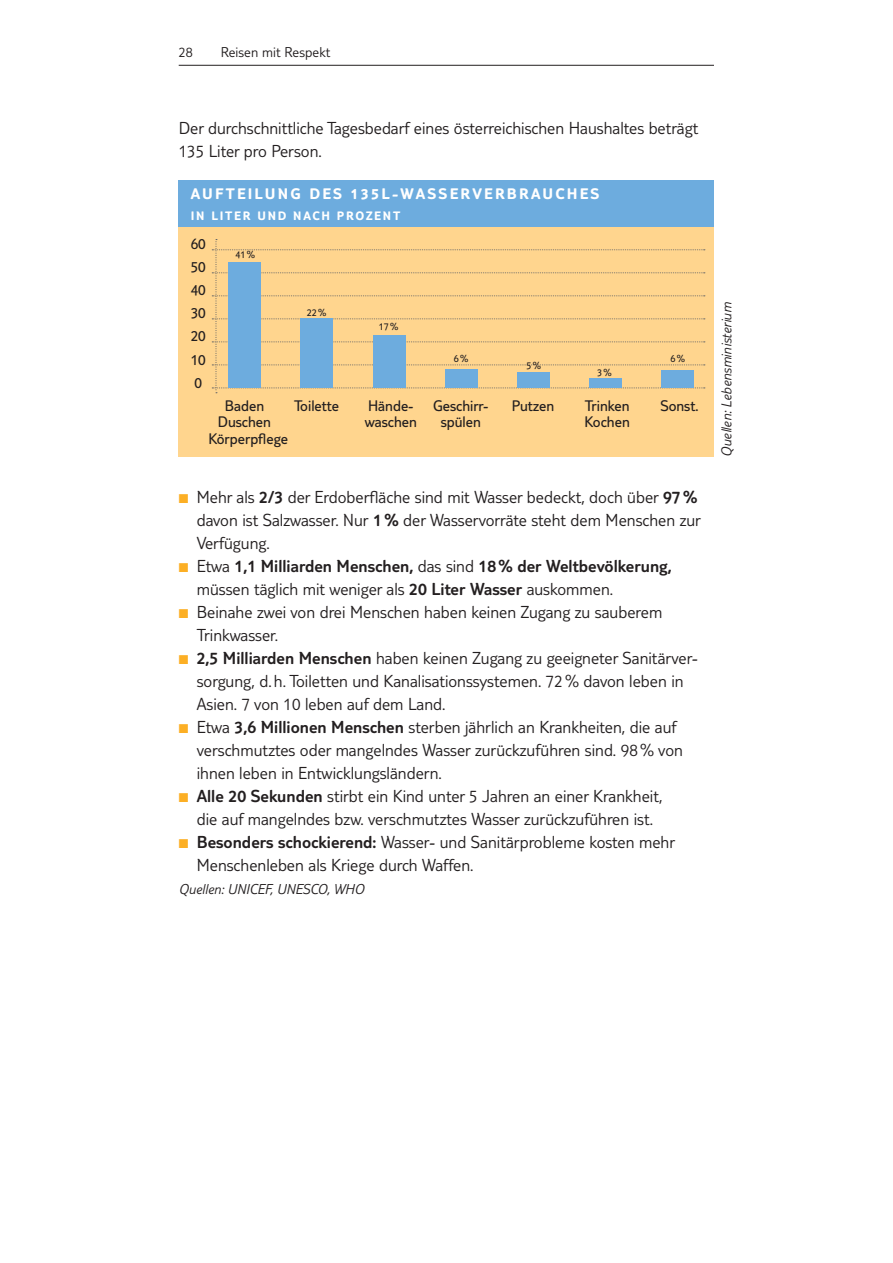
<style>
.page{position:relative;width:893px;height:1263px;background:#fff}
.page>*{position:absolute;margin:0;border:0;box-sizing:border-box;transform-origin:0 0}
.t1{font:300 18px/23px "TUI Type";color:#231f20}
.t2{font:300 18px/23px "TUI Type";color:#231f20}
.t3{font:15.9px/23px "TUI Type";color:#231f20;text-align:justify}
.t4{font:700 15.9px "TUI Type";letter-spacing:.14em;color:#fff}
.t5{font:italic 300 14.85px "TUI Type";color:#231f20}
.t6{font:300 14.85px "TUI Type";letter-spacing:.005em;color:#231f20}
.t7{font:700 12.75px "TUI Type";letter-spacing:.14em;color:#fff}
.t8{font:10.65px "TUI Type";color:#231f20}
.s1{color:#fcaf25}
.s2{font-style:inherit}
</style>
<div class="page">
<hr style="left:179px;top:65px;width:535px;height:1px;background:#231f20">
<div style="left:179px;top:226px;width:535px;height:231px;background:#ffd58e"></div>
<div style="left:179px;top:180px;width:535px;height:46px;background:#6dacde"></div>
<svg style="left:212px;top:239px;width:493px;height:154px"></svg>
<div style="left:228px;top:262px;width:33px;height:126px;background:#6dacde"></div>
<div style="left:300px;top:318px;width:33px;height:70px;background:#6dacde"></div>
<div style="left:373px;top:335px;width:33px;height:53px;background:#6dacde"></div>
<div style="left:445px;top:369px;width:33px;height:19px;background:#6dacde"></div>
<div style="left:517px;top:372px;width:33px;height:16px;background:#6dacde"></div>
<div style="left:589px;top:378px;width:33px;height:10px;background:#6dacde"></div>
<div style="left:661px;top:370px;width:33px;height:18px;background:#6dacde"></div>
<p class="t6" style="left:179px;top:47px;width:16px">28</p>
<p class="t6" style="left:221px;top:47px;width:111px">Reisen mit Respekt</p>
<p class="t1" style="left:179px;top:119px;width:521px">Der durchschnittliche Tagesbedarf eines österreichischen Haushaltes beträgt<br>135 Liter pro Person.</p>
<p class="t4" style="left:191px;top:188px;width:410px">AUFTEILUNG DES 135L-WASSERVERBRAUCHES</p>
<p class="t7" style="left:191px;top:211px;width:211px">IN LITER UND NACH PROZENT</p>
<p class="t3" style="left:191px;top:234px;width:17px">60<br>50<br>40<br>30<br>20<br>10<br>0</p>
<p class="t3" style="left:225px;top:395px;width:41px">Baden</p>
<p class="t3" style="left:294px;top:395px;width:46px">Toilette</p>
<p class="t3" style="left:368px;top:395px;width:122px">Hände- Geschirr-</p>
<p class="t3" style="left:512px;top:395px;width:44px">Putzen</p>
<p class="t3" style="left:585px;top:395px;width:46px">Trinken</p>
<p class="t3" style="left:660px;top:395px;width:40px">Sonst.</p>
<p class="t3" style="left:218px;top:412px;width:55px">Duschen</p>
<p class="t3" style="left:365px;top:412px;width:54px">waschen</p>
<p class="t3" style="left:441px;top:412px;width:42px">spülen</p>
<p class="t3" style="left:585px;top:412px;width:47px">Kochen</p>
<p class="t3" style="left:208px;top:429px;width:81px">Körperpflege</p>
<p class="t8" style="left:235px;top:251px;width:21px">41 %</p>
<p class="t8" style="left:307px;top:308px;width:21px">22 %</p>
<p class="t8" style="left:379px;top:323px;width:21px">17 %</p>
<p class="t8" style="left:454px;top:354px;width:16px">6 %</p>
<p class="t8" style="left:670px;top:355px;width:16px">6 %</p>
<p class="t8" style="left:526px;top:361px;width:16px">5 %</p>
<p class="t8" style="left:597px;top:369px;width:16px">3 %</p>
<p class="t1" style="left:197px;top:487px;width:506px;text-indent:-18px"><span class="s1">■</span> Mehr als <span class="s2">2/3</span> der Erdoberfläche sind mit Wasser bedeckt, doch über <span class="s2">97 % </span>davon ist Salzwasser. Nur <span class="s2">1 %</span> der Wasservorräte steht dem Menschen zur<br>Verfügung.</p>
<p class="t2" style="left:197px;top:556px;width:476px;text-indent:-18px"><span class="s1">■</span> <span class="s2">Etwa</span> 1,1 Milliarden Menschen, <span class="s2">das sind</span> 18 % der Weltbevölkerung, <span class="s2">müssen täglich mit weniger als</span> 20 Liter Wasser <span class="s2">auskommen.</span></p>
<p class="t1" style="left:197px;top:602px;width:467px;text-indent:-18px"><span class="s1">■</span> Beinahe zwei von drei Menschen haben keinen Zugang zu sauberem<br>Trinkwasser.</p>
<p class="t1" style="left:197px;top:648px;width:503px;text-indent:-18px"><span class="s1">■</span> <span class="s2">2,5 Milliarden Menschen</span> haben keinen Zugang zu geeigneter Sanitärver&shy;sorgung, d. h. Toiletten und Kanalisationssystemen. 72 % davon leben in<br>Asien. 7 von 10 leben auf dem Land.</p>
<p class="t1" style="left:197px;top:717px;width:488px;text-indent:-18px"><span class="s1">■</span> Etwa <span class="s2">3,6 Millionen Menschen</span> sterben jährlich an Krankheiten, die auf verschmutztes oder mangelndes Wasser zurückzuführen sind. 98 % von ihnen leben in Entwicklungsländern.</p>
<p class="t1" style="left:179px;top:786px;width:485px;text-align:center"><span class="s1">■</span> <span class="s2">Alle 20 Sekunden</span> stirbt ein Kind unter 5 Jahren an einer Krankheit, die auf mangelndes bzw. verschmutztes Wasser zurückzuführen ist.</p>
<p class="t1" style="left:197px;top:832px;width:480px;text-indent:-18px"><span class="s1">■</span> <span class="s2">Besonders schockierend:</span> Wasser- und Sanitärprobleme kosten mehr<br>Menschenleben als Kriege durch Waffen.</p>
<p class="t5" style="left:179px;top:884px;width:187px">Quellen: UNICEF, UNESCO, WHO</p>
<p class="t5" style="left:721px;top:457px;width:156px;rotate:-90deg">Quellen: Lebensministerium</p>
</div>
